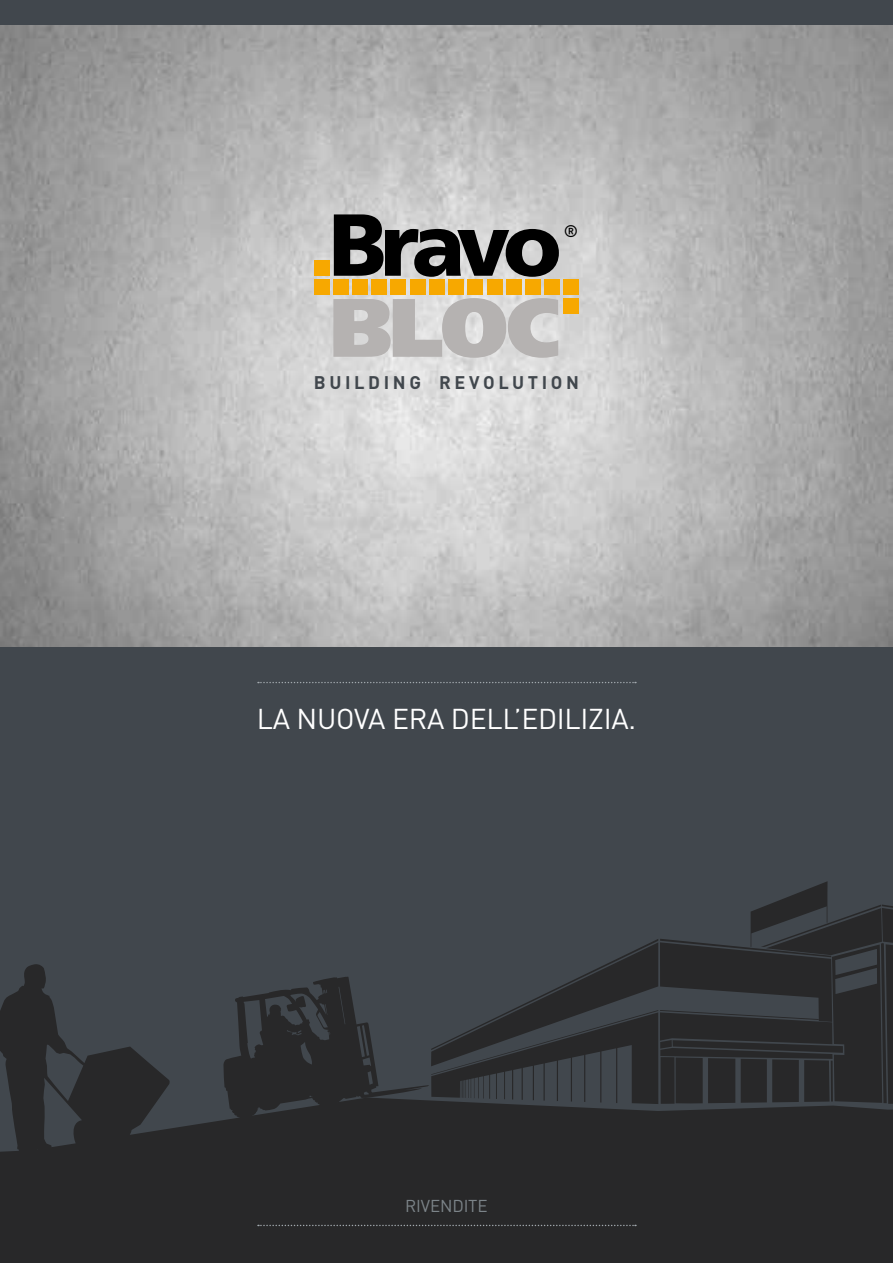
<style>
.page{position:relative;width:893px;height:1263px;background:#41474d}
.page>*{position:absolute;margin:0;border:0;box-sizing:border-box;transform-origin:0 0}
.t1{font:900 87.75px "Frutiger LT Std";letter-spacing:-.085em;color:#000}
.t2{font:900 82.65px "Frutiger LT Std";color:#b5b2b1}
.t3{font:28.35px "DIN";letter-spacing:-.01em;color:#fff}
.t4{font:700 18.15px "DIN";letter-spacing:.2em;color:#41474d}
.t5{font:16.95px "DIN";color:#7c8489}
.t6{font:500 16.65px "DIN";color:#000}
</style>
<div class="page">
<img style="left:0;top:26px;width:893px;height:620px">
<div style="left:314px;top:279px;width:15px;height:16px;background:#f7a800"></div>
<div style="left:333px;top:279px;width:15px;height:16px;background:#f7a800"></div>
<div style="left:352px;top:279px;width:16px;height:16px;background:#f7a800"></div>
<div style="left:372px;top:279px;width:15px;height:16px;background:#f7a800"></div>
<div style="left:391px;top:279px;width:15px;height:16px;background:#f7a800"></div>
<div style="left:410px;top:279px;width:15px;height:16px;background:#f7a800"></div>
<div style="left:429px;top:279px;width:16px;height:16px;background:#f7a800"></div>
<div style="left:448px;top:279px;width:16px;height:16px;background:#f7a800"></div>
<div style="left:468px;top:279px;width:15px;height:16px;background:#f7a800"></div>
<div style="left:487px;top:279px;width:15px;height:16px;background:#f7a800"></div>
<div style="left:506px;top:279px;width:15px;height:16px;background:#f7a800"></div>
<div style="left:525px;top:279px;width:16px;height:16px;background:#f7a800"></div>
<div style="left:544px;top:279px;width:16px;height:16px;background:#f7a800"></div>
<div style="left:314px;top:260px;width:15px;height:16px;background:#f7a800"></div>
<div style="left:564px;top:298px;width:15px;height:16px;background:#f7a800"></div>
<div style="left:564px;top:279px;width:15px;height:16px;background:#f7a800"></div>
<svg style="left:258px;top:682px;width:378px;height:1px"></svg>
<svg style="left:366px;top:881px;width:527px;height:382px;fill:#282829"></svg>
<div style="left:0;top:1118px;width:366px;height:145px;background:#282829"></div>
<svg style="left:223px;top:976px;width:206px;height:142px"></svg>
<svg style="left:0;top:964px;width:171px;height:192px"></svg>
<svg style="left:258px;top:1225px;width:378px;height:1px"></svg>
<h1 class="t1" style="left:329px;top:192px;width:235px">Bravo</h1>
<h2 class="t2" style="left:329px;top:277px;width:232px">Bloc</h2>
<p class="t4" style="left:314px;top:371px;width:264px">BUILDING REVOLU TI ON</p>
<p class="t6" style="left:564px;top:220px;width:16px">®</p>
<p class="t3" style="left:257px;top:701px;width:381px">LA NUOVA ERA DELL’EDILIZIA.</p>
<p class="t5" style="left:405px;top:1195px;width:10px">RIVENDI</p>
<p class="t5" style="left:468px;top:1195px;width:18px">TE</p>
</div>
